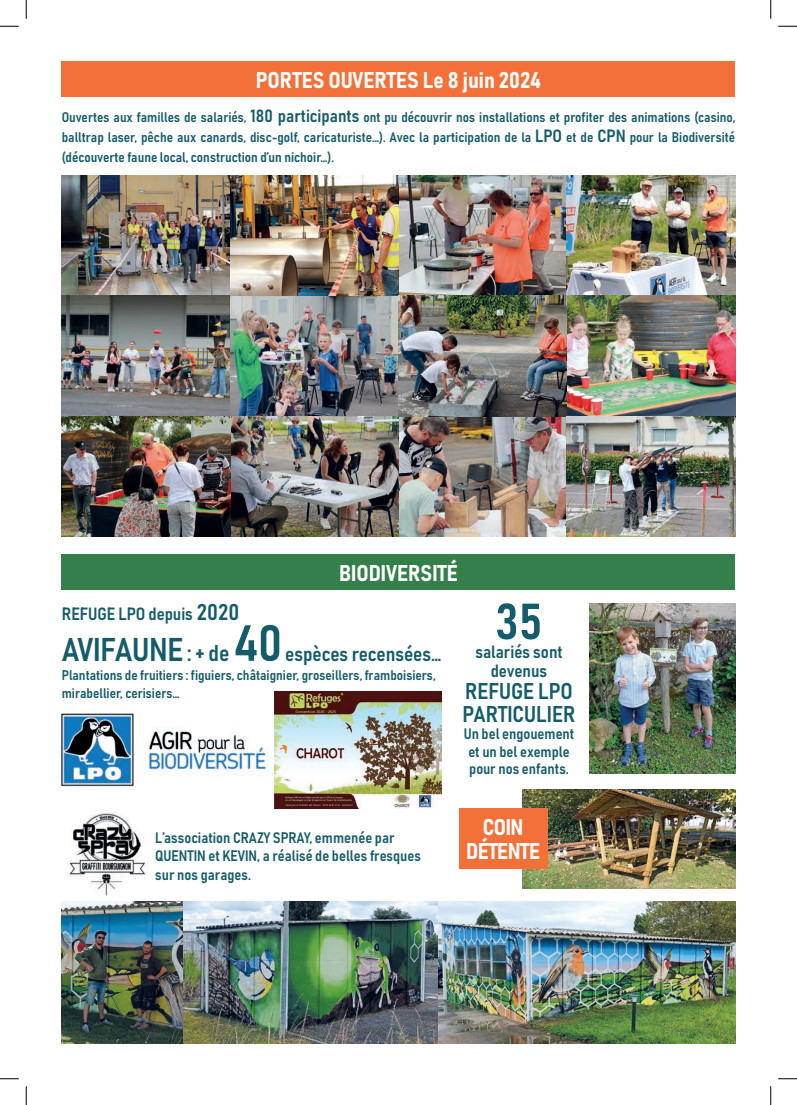
<style>
.page{position:relative;width:797px;height:1105px;background:#fff}
.page>*{position:absolute;margin:0;border:0;box-sizing:border-box;transform-origin:0 0}
.t1{font:50px "Bahnschrift";color:#145c6a}
.t2{font:32.5px "Bahnschrift";letter-spacing:-.005em;color:#145c6a}
.t3{font:22.5px "Bahnschrift";color:#fff}
.t4{font:22.5px/22.5px "Bahnschrift";color:#145c6a}
.t5{font:22.5px/24px "Bahnschrift";letter-spacing:-.02em;color:#fff;text-align:center}
.t6{font:20px "Bahnschrift";letter-spacing:-.005em;color:#145c6a}
.t7{font:17.5px/18.8px "Bahnschrift";color:#145c6a;text-align:center}
.t8{font:15px/17.5px "Bahnschrift";color:#145c6a;text-align:center}
.t9{font:13.75px/20px "Bahnschrift";color:#145c6a}
.s1{font-size:17.5px}
.s2{font-size:22.5px}
</style>
<div class="page">
<div style="left:62px;top:62px;width:673px;height:35px;background:#f37139"></div>
<div style="left:62px;top:554px;width:673px;height:36px;background:#357f4a"></div>
<img style="left:62px;top:175px;width:673px;height:361px">
<img style="left:590px;top:604px;width:145px;height:170px">
<img style="left:62px;top:901px;width:673px;height:142px">
<img style="left:522px;top:789px;width:213px;height:99px">
<img style="left:69px;top:813px;width:79px;height:83px">
<img style="left:57px;top:713px;width:211px;height:77px">
<img style="left:274px;top:691px;width:167px;height:117px">
<div style="left:459px;top:808px;width:88px;height:60px;background:#f37139"></div>
<svg style="left:0;top:25px;width:19px;height:2px"></svg>
<svg style="left:778px;top:25px;width:19px;height:2px"></svg>
<svg style="left:0;top:1078px;width:19px;height:1px"></svg>
<svg style="left:778px;top:1078px;width:19px;height:1px"></svg>
<svg style="left:25px;top:0;width:2px;height:19px"></svg>
<svg style="left:25px;top:1086px;width:2px;height:19px"></svg>
<svg style="left:770px;top:0;width:1px;height:19px"></svg>
<svg style="left:770px;top:1086px;width:1px;height:19px"></svg>
<h3 class="t3" style="left:256px;top:66px;width:287px">PORTES OUVERTES Le 8 juin 2024</h3>
<p class="t9" style="left:62px;top:107px;width:675px;text-align:justify">Ouvertes aux familles de salariés, <span class="s1">180 participants</span> ont pu découvrir nos installations et profiter des animations (casino, balltrap laser, pêche aux canards, disc-golf, caricaturiste…). Avec la participation de la <span class="s1">LPO</span> et de <span class="s1">CPN</span> pour la Biodiversité (découverte faune local, construction d’un nichoir…).</p>
<h3 class="t3" style="left:339px;top:559px;width:120px">BIODIVERSITÉ</h3>
<p class="t7" style="left:62px;top:604px;width:179px">REFUGE LPO depuis <span class="s2">2020</span></p>
<h1 class="t1" style="left:233px;top:612px;width:50px">40</h1>
<h2 class="t2" style="left:62px;top:629px;width:169px">AVIFAUNE <span class="s2">: + de</span></h2>
<h3 class="t6" style="left:285px;top:641px;width:158px">espèces recensées…</h3>
<p class="t9" style="left:62px;top:666px;width:375px;line-height:17.5px">Plantations de fruitiers : figuiers, châtaignier, groseillers, framboisiers, mirabellier, cerisiers…</p>
<p class="t8" style="left:155px;top:828px;width:267px;line-height:18.8px;text-align:left">L’association CRAZY SPRAY, emmenée par<br>QUENTIN et KEVIN, a réalisé de belles fresques sur nos garages.</p>
<h1 class="t1" style="left:495px;top:590px;width:48px">35</h1>
<p class="t7" style="left:475px;top:642px;width:89px">salariés sont devenus</p>
<h3 class="t4" style="left:462px;top:680px;width:114px">REFUGE LPO<br>PARTICULIER</h3>
<p class="t8" style="left:463px;top:725px;width:112px">Un bel engouement et un bel exemple pour nos enfants.</p>
<h3 class="t5" style="left:466px;top:815px;width:75px">COIN<br>DÉTENTE</h3>
</div>
